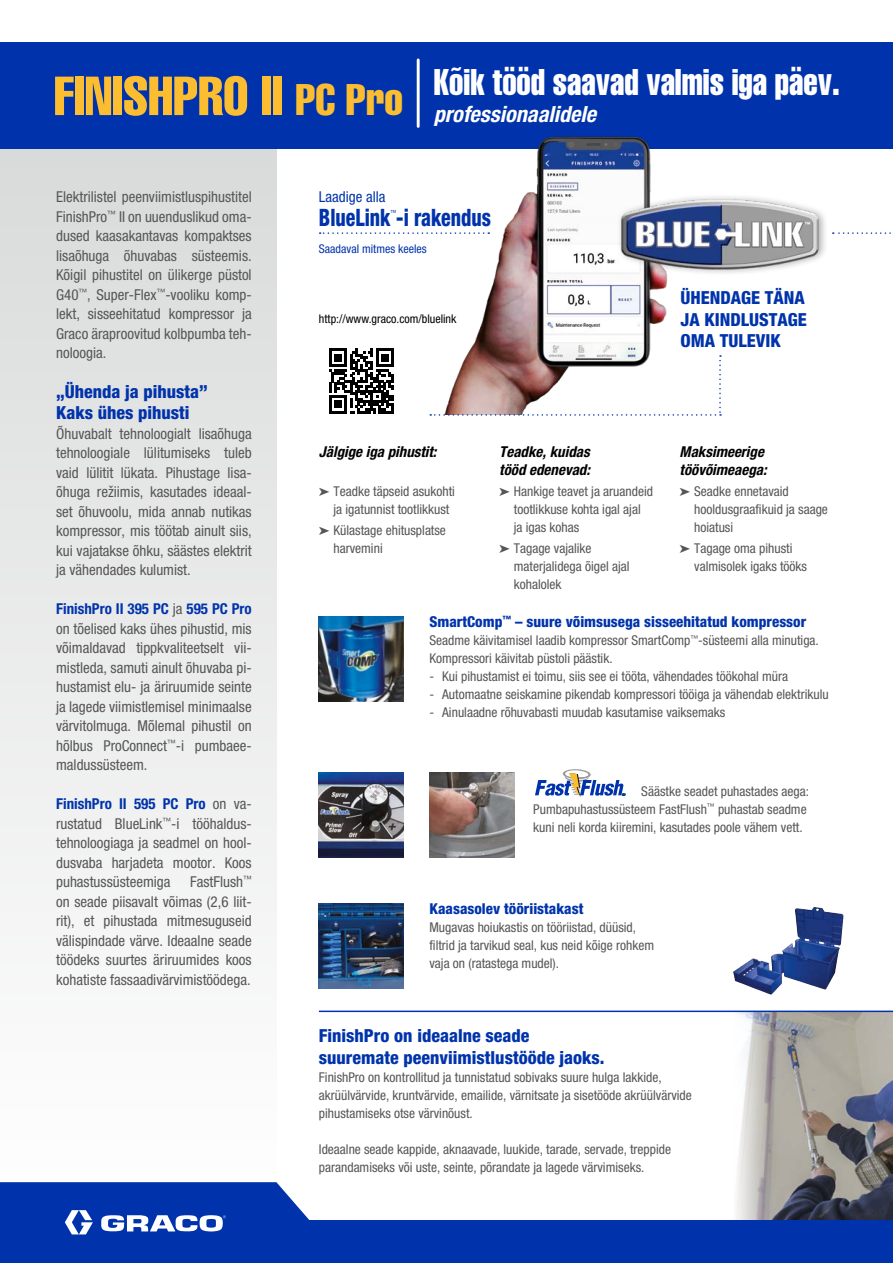
<style>
.page{position:relative;width:893px;height:1263px;background:#fff}
.page>*{position:absolute;margin:0;border:0;box-sizing:border-box;transform-origin:0 0}
.t1{font:54px "Helvetica LT Std Comp";color:#fcbd30}
.t2{font:36.45px "Helvetica LT Std Comp";color:#fff;scale:.92 1}
.t3{font:800 condensed 24px "Helvetica Neue LT Std";color:#0033ab;scale:.83 1}
.t4{font:italic 700 condensed 22.35px "Helvetica Neue LT Std";color:#fff}
.t5{font:800 condensed 18px/21.6px "Helvetica Neue LT Std";color:#0033ab}
.t6{font:condensed 15px/19.5px "Helvetica Neue LT Std";color:#565656;text-align:justify}
.t7{font:800 condensed 15px "Helvetica Neue LT Std";color:#0033ab}
.t8{font:italic 700 condensed 15px/18px "Helvetica Neue LT Std";color:#000}
.t9{font:condensed 15px "Helvetica Neue LT Std";color:#0033ab}
.t10{font:condensed 13.5px/18px "Helvetica Neue LT Std";color:#565656}
.t11{font:condensed 12px "Helvetica Neue LT Std";color:#000}
.t12{font:condensed 12px "Helvetica Neue LT Std";color:#0033ab}
.t13{font:condensed 7.05px "Helvetica Neue LT Std";color:#0033ab;scale:.83 1}
.s1{font-size:43.5px}
.s2{font-weight:700;color:#0033ab}
</style>
<div class="page">
<img style="left:734px;top:1012px;width:159px;height:208px">
<div style="left:0;top:139px;width:276px;height:1048px;background:linear-gradient(to bottom,#d8d9d9,#fefefe)"></div>
<div style="left:0;top:1220px;width:893px;height:43px;background:#0033ab"></div>
<div style="left:0;top:43px;width:893px;height:106px;background:#0033ab"></div>
<hr style="left:319px;top:1010px;width:574px;height:2px;background:#0033ab">
<svg style="left:0;top:1182px;width:309px;height:52px"></svg>
<img style="left:319px;top:617px;width:85px;height:85px">
<img style="left:319px;top:904px;width:85px;height:85px">
<img style="left:758px;top:907px;width:56px;height:63px">
<img style="left:319px;top:773px;width:85px;height:85px">
<img style="left:429px;top:773px;width:85px;height:85px">
<svg style="left:535px;top:769px;width:90px;height:28px"></svg>
<svg style="left:329px;top:349px;width:65px;height:64px"></svg>
<img style="left:429px;top:136px;width:239px;height:279px">
<div style="left:617px;top:193px;width:211px;height:83px;background:#000;opacity:.33"></div>
<img style="left:597px;top:199px;width:231px;height:75px">
<svg style="left:833px;top:232px;width:58px;height:2px"></svg>
<svg style="left:320px;top:232px;width:169px;height:2px"></svg>
<svg style="left:430px;top:355px;width:291px;height:61px"></svg>
<hr style="left:417px;top:60px;width:3px;height:66px;background:#fff">
<h1 class="t1" style="left:54px;top:62px;width:351px">FINISHPRO II <span class="s1">PC Pro</span></h1>
<h2 class="t2" style="left:434px;top:59px;width:443px">Kõik tööd saavad valmis iga päev.</h2>
<h3 class="t4" style="left:434px;top:100px;width:164px">professionaalidele</h3>
<p class="t6" style="left:56px;top:187px;width:197px">Elektrilistel peenviimistluspihustitel FinishPro<sup>™</sup> II on uuenduslikud oma&shy;dused kaasakantavas kompaktses lisaõhuga õhuvabas süsteemis.<br>Kõigil pihustitel on ülikerge püstol G40<sup>™</sup>, Super-Flex<sup>™</sup>-vooliku komp&shy;lekt, sisseehitatud kompressor ja Graco äraproovitud kolbpumba teh&shy;noloogia.</p>
<h3 class="t5" style="left:56px;top:380px;width:153px">„Ühenda ja pihusta”<br>Kaks ühes pihusti</h3>
<p class="t6" style="left:56px;top:424px;width:197px">Õhuvabalt tehnoloogialt lisaõhuga tehnoloogiale lülitumiseks tuleb vaid lülitit lükata. Pihustage lisa&shy;õhuga režiimis, kasutades ideaal&shy;set õhuvoolu, mida annab nutikas kompressor, mis töötab ainult siis, kui vajatakse õhku, säästes elektrit ja vähendades kulumist.</p>
<p class="t6" style="left:56px;top:599px;width:197px"><span class="s2">FinishPro II 395 PC</span> ja <span class="s2">595 PC Pro </span>on tõelised kaks ühes pihustid, mis võimaldavad tippkvaliteetselt vii&shy;mistleda, samuti ainult õhuvaba pi&shy;hustamist elu- ja äriruumide seinte ja lagede viimistlemisel minimaalse värvitolmuga. Mõlemal pihustil on hõlbus ProConnect<sup>™</sup>-i pumbaee&shy;maldussüsteem.</p>
<p class="t6" style="left:56px;top:794px;width:197px"><span class="s2">FinishPro II 595 PC Pro</span> on va&shy;rustatud BlueLink<sup>™</sup>-i tööhaldus&shy;tehnoloogiaga ja seadmel on hool&shy;dusvaba harjadeta mootor. Koos puhastussüsteemiga</p>
<p class="t6" style="left:56px;top:872px;width:197px;text-indent:134px">FastFlush<sup>™ </sup>on seade piisavalt võimas (2,6 liit&shy;rit), et pihustada mitmesuguseid välispindade värve. Ideaalne seade töödeks suurtes äriruumides koos kohatiste fassaadivärvimistöödega.</p>
<p class="t9" style="left:319px;top:188px;width:68px">Laadige alla</p>
<h3 class="t3" style="left:319px;top:203px;width:209px">BlueLink -i rakendus</h3>
<p class="t13" style="left:391px;top:208px;width:8px">™</p>
<p class="t12" style="left:319px;top:242px;width:109px">Saadaval mitmes keeles</p>
<p class="t11" style="left:319px;top:312px;width:139px">http://www.graco.com/bluelink</p>
<h3 class="t5" style="left:680px;top:287px;width:128px;text-align:justify">ÜHENDAGE TÄNA JA KINDLUSTAGE OMA TULEVIK</h3>
<p class="t8" style="left:319px;top:443px;width:119px">Jälgige iga pihustit:</p>
<p class="t10" style="left:334px;top:482px;width:123px;text-indent:-15px">➤ Teadke täpseid asukohti ja igatunnist tootlikkust</p>
<p class="t10" style="left:334px;top:521px;width:114px;text-indent:-15px">➤ Külastage ehitusplatse harvemini</p>
<p class="t8" style="left:499px;top:443px;width:92px">Teadke, kuidas tööd edenevad:</p>
<p class="t10" style="left:514px;top:482px;width:141px;text-indent:-15px">➤ Hankige teavet ja aruandeid tootlikkuse kohta igal ajal<br>ja igas kohas</p>
<p class="t10" style="left:514px;top:539px;width:117px;text-indent:-15px">➤ Tagage vajalike materjalidega õigel ajal kohalolek</p>
<p class="t8" style="left:680px;top:443px;width:89px">Maksimeerige töövõimeaega:</p>
<p class="t10" style="left:694px;top:482px;width:135px;text-indent:-15px">➤ Seadke ennetavaid hooldusgraafikuid ja saage hoiatusi</p>
<p class="t10" style="left:694px;top:539px;width:114px;text-indent:-15px">➤ Tagage oma pihusti valmisolek igaks tööks</p>
<p class="t7" style="left:429px;top:613px;width:378px">SmartComp<sup>™</sup> – suure võimsusega sisseehitatud kompressor</p>
<p class="t10" style="left:429px;top:631px;width:391px">Seadme käivitamisel laadib kompressor SmartComp<sup>™</sup>-süsteemi alla minutiga.<br>Kompressori käivitab püstoli päästik.</p>
<p class="t10" style="left:429px;top:667px;width:360px">- Kui pihustamist ei toimu, siis see ei tööta, vähendades töökohal müra</p>
<p class="t10" style="left:429px;top:685px;width:401px">- Automaatne seiskamine pikendab kompressori tööiga ja vähendab elektrikulu</p>
<p class="t10" style="left:429px;top:703px;width:297px">- Ainulaadne rõhuvabasti muudab kasutamise vaiksemaks</p>
<p class="t10" style="left:533px;top:782px;width:277px;text-indent:108px">Säästke seadet puhastades aega:<br>Pumbapuhastussüsteem FastFlush<sup>™</sup> puhastab seadme kuni neli korda kiiremini, kasutades poole vähem vett.</p>
<p class="t7" style="left:429px;top:900px;width:155px">Kaasasolev tööriistakast</p>
<p class="t10" style="left:429px;top:918px;width:226px">Mugavas hoiukastis on tööriistad, düüsid, filtrid ja tarvikud seal, kus neid kõige rohkem vaja on (ratastega mudel).</p>
<h3 class="t5" style="left:319px;top:1024px;width:287px">FinishPro on ideaalne seade suuremate peenviimistlustööde jaoks.</h3>
<p class="t10" style="left:319px;top:1068px;width:374px">FinishPro on kontrollitud ja tunnistatud sobivaks suure hulga lakkide, akrüülvärvide, kruntvärvide, emailide, värnitsate ja sisetööde akrüülvärvide pihustamiseks otse värvinõust.</p>
<p class="t10" style="left:319px;top:1140px;width:354px">Ideaalne seade kappide, aknaavade, luukide, tarade, servade, treppide parandamiseks või uste, seinte, põrandate ja lagede värvimiseks.</p>
</div>
